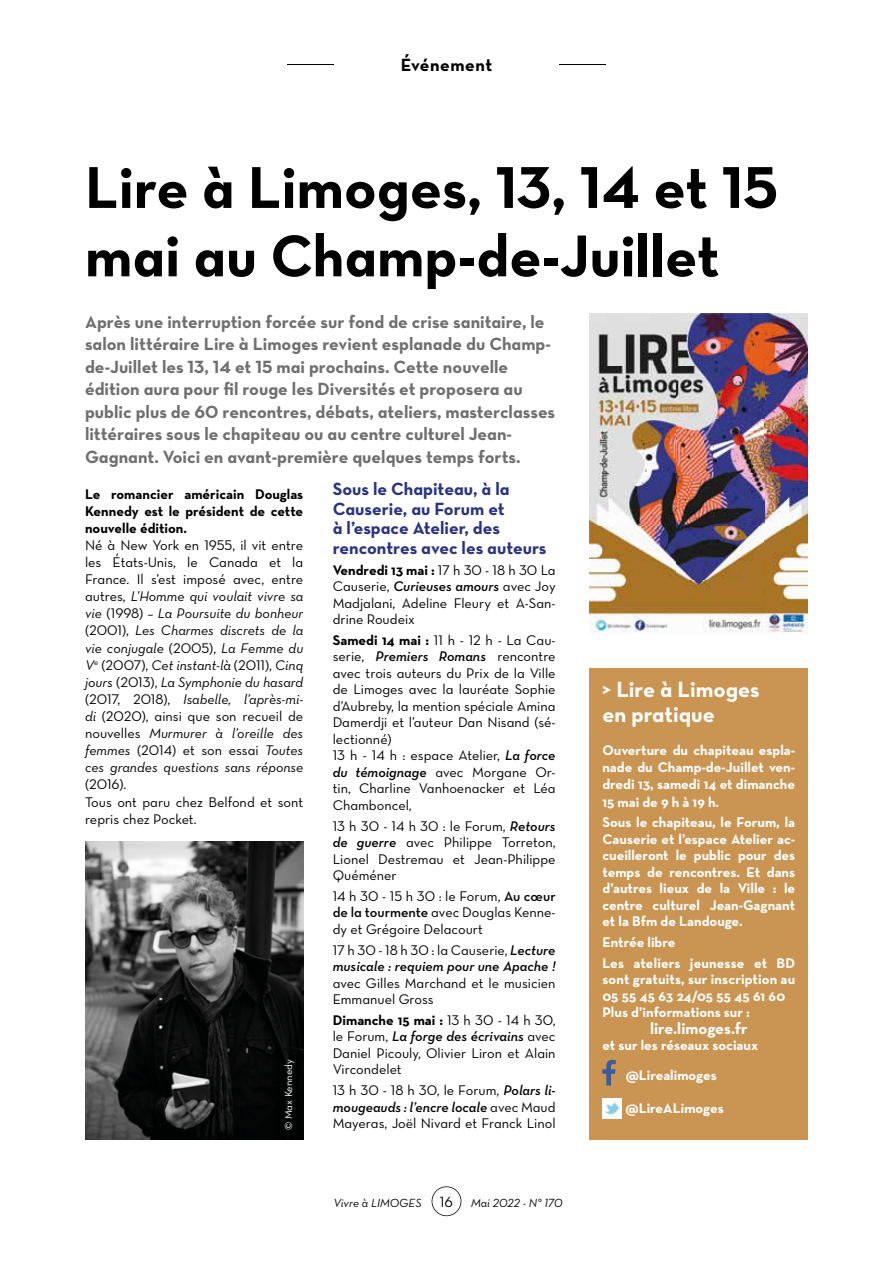
<style>
.page{position:relative;width:893px;height:1263px;background:#fff}
.page>*{position:absolute;margin:0;border:0;box-sizing:border-box;transform-origin:0 0}
.t1{font:60px/68.4px "Neutra Text Bold Alt";color:#000}
.t2{font:22.5px/25.5px "Neutra Text Bold Alt";color:#fff}
.t3{font:18px/22.5px "Neutra Text Bold Alt";color:#706f6f}
.t4{font:18px/19.5px "Neutra Text Bold Alt";color:#293384}
.t5{font:18px "Neutra Text Bold Alt";letter-spacing:.03em;color:#000}
.t6{font:700 16.5px "Neutra Text";color:#fff}
.t7{font:14.25px/16.5px "Neutra Text Book Alt";color:#000;text-align:justify}
.t8{font:700 14.25px/16.5px "Neutra Text";color:#fff}
.t9{font:14.25px/17.1px "Neutra Text Book Italic Alt";color:#000;text-align:justify}
.t10{font:700 14.25px/17.1px "Neutra Text";color:#000;text-align:justify}
.t11{font:14.25px "Neutra Text Demi Italic Alt";color:#000}
.t12{font:12px "Neutra Text Book Italic Alt";color:#000}
.t13{font:10.5px "Neutra Text Book Alt";color:#fff}
.s1{font-family:"Neutra Text Book Alt"}
.s2{font-family:"Neutra Text Book Italic Alt"}
.s3{font-family:"Neutra Text Book Alt";font-weight:400}
.s4{font-family:"Neutra Text Demi Italic Alt"}
.s5{font-family:"Neutra Text";font-weight:700}
.s6{font-family:"Neutra Text Demi Alt"}
.s7{font-family:"Neutra Text Book Alt";font-size:15px}
</style>
<div class="page">
<img style="left:590px;top:313px;width:218px;height:319px">
<div style="left:590px;top:668px;width:218px;height:472px;background:#ca9552"></div>
<svg style="left:602px;top:1060px;width:14px;height:25px"></svg>
<img style="left:602px;top:1099px;width:20px;height:19px">
<img style="left:85px;top:842px;width:218px;height:298px">
<hr style="left:287px;top:64px;width:47px;height:1px;background:#000">
<hr style="left:559px;top:64px;width:47px;height:1px;background:#000">
<svg style="left:432px;top:1186px;width:29px;height:30px"></svg>
<p class="t5" style="left:401px;top:54px;width:93px">Événement</p>
<h1 class="t1" style="left:85px;top:152px;width:695px">Lire à Limoges, 13, 14 et 15 mai au Champ-de-Juillet</h1>
<p class="t3" style="left:85px;top:310px;width:472px">Après une interruption forcée sur fond de crise sanitaire, le salon littéraire Lire à Limoges revient esplanade du Champ&shy;de-Juillet les 13, 14 et 15 mai prochains. Cette nouvelle édition aura pour fil rouge les Diversités et proposera au public plus de 60 rencontres, débats, ateliers, masterclasses littéraires sous le chapiteau ou au centre culturel Jean-Gagnant. Voici en avant-première quelques temps forts.</p>
<p class="t10" style="left:85px;top:485px;width:220px">Le romancier américain Douglas Kennedy est le président de cette nouvelle édition.</p>
<p class="t7" style="left:85px;top:536px;width:220px;line-height:17.1px">Né à New York en 1955, il vit entre les États-Unis, le Canada et la France. Il s’est imposé avec, entre</p>
<p class="t9" style="left:85px;top:588px;width:220px"><span class="s1">autres,</span> L’Homme qui voulait vivre sa vie <span class="s1">(1998) –</span> La Poursuite du bonheur <span class="s1">(2001),</span> Les Charmes discrets de la vie conjugale <span class="s1">(2005),</span> La Femme du V<sup>e</sup> <span class="s1">(2007),</span> Cet instant-là <span class="s1">(2011),</span> Cinq jours <span class="s1">(2013),</span> La Symphonie du hasard <span class="s1">(2017, 2018),</span> Isabelle, l’après-mi-</p>
<p class="t7" style="left:85px;top:708px;width:220px"><span class="s2">di</span> (2020), ainsi que son recueil de</p>
<p class="t9" style="left:85px;top:724px;width:220px"><span class="s1">nouvelles</span> Murmurer à l’oreille des</p>
<p class="t7" style="left:85px;top:742px;width:220px"><span class="s2">femmes</span> (2014) et son essai <span class="s2">Toutes</span></p>
<p class="t9" style="left:85px;top:759px;width:220px">ces grandes questions sans réponse</p>
<p class="t7" style="left:85px;top:776px;width:220px;line-height:17.1px;text-align:left">(2016).<br>Tous ont paru chez Belfond et sont repris chez Pocket.</p>
<p class="t4" style="left:333px;top:479px;width:215px">Sous le Chapiteau, à la<br>Causerie, au Forum et<br>à l’espace Atelier, des rencontres avec les auteurs</p>
<p class="t10" style="left:333px;top:561px;width:224px">Vendredi 13 mai : <span class="s3">17 h 30 - 18 h 30 La</span></p>
<p class="t7" style="left:333px;top:578px;width:224px">Causerie, <span class="s4">Curieuses amours</span> avec Joy Madjalani, Adeline Fleury et A-San&shy;drine Roudeix</p>
<p class="t7" style="left:333px;top:631px;width:224px;text-align:left"><span class="s5">Samedi 14 mai :</span> 11 h - 12 h - La Cau&shy;serie, <span class="s4">Premiers Romans</span> rencontre avec trois auteurs du Prix de la Ville de Limoges avec la lauréate Sophie d’Aubreby, la mention spéciale Amina<br>Damerdji et l’auteur Dan Nisand (sé&shy;lectionné)<br>13 h - 14 h : espace Atelier, <span class="s4">La force du témoignage</span> avec Morgane Or&shy;tin, Charline Vanhoenacker et Léa<br>Chamboncel,</p>
<p class="t7" style="left:333px;top:817px;width:224px">13 h 30 - 14 h 30 : le Forum, <span class="s4">Retours de guerre</span> avec Philippe Torreton, Lionel Destremau et Jean-Philippe Quéméner</p>
<p class="t7" style="left:333px;top:887px;width:224px">14 h 30 - 15 h 30 : le Forum, <span class="s6">Au cœur de la tourmente</span> avec Douglas Kenne&shy;dy et Grégoire Delacourt</p>
<p class="t7" style="left:333px;top:941px;width:224px">17 h 30 - 18 h 30 : la Causerie, <span class="s4">Lecture</span></p>
<p class="t11" style="left:333px;top:957px;width:224px">musicale : requiem pour une Apache !</p>
<p class="t7" style="left:333px;top:974px;width:224px">avec Gilles Marchand et le musicien<br>Emmanuel Gross</p>
<p class="t10" style="left:333px;top:1011px;width:224px">Dimanche 15 mai : <span class="s3">13 h 30 - 14 h 30,</span></p>
<p class="t11" style="left:333px;top:1028px;width:224px"><span class="s1">le Forum,</span> La forge des écrivains <span class="s1">avec</span></p>
<p class="t7" style="left:333px;top:1044px;width:224px">Daniel Picouly, Olivier Liron et Alain<br>Vircondelet</p>
<p class="t7" style="left:333px;top:1082px;width:224px">13 h 30 - 18 h 30, le Forum, <span class="s4">Polars li-</span></p>
<p class="t11" style="left:333px;top:1098px;width:224px">mougeauds : l’encre locale <span class="s1">avec Maud</span></p>
<p class="t7" style="left:333px;top:1115px;width:224px">Mayeras, Joël Nivard et Franck Linol</p>
<h2 class="t2" style="left:602px;top:676px;width:159px">&gt; Lire à Limoges en pratique</h2>
<p class="t8" style="left:602px;top:741px;width:194px;line-height:17.1px;text-align:justify">Ouverture du chapiteau espla&shy;nade du Champ-de-Juillet ven&shy;dredi 13, samedi 14 et dimanche 15 mai de 9 h à 19 h.</p>
<p class="t8" style="left:602px;top:814px;width:194px;text-align:justify">Sous le chapiteau, le Forum, la Causerie et l’espace Atelier ac&shy;cueilleront le public pour des temps de rencontres. Et dans d’autres lieux de la Ville : le centre culturel Jean-Gagnant et la Bfm de Landouge.</p>
<p class="t8" style="left:602px;top:931px;width:194px;line-height:20.7px">Entrée libre<br>Les ateliers jeunesse et BD</p>
<p class="t8" style="left:602px;top:971px;width:194px">sont gratuits, sur inscription au<br>05 55 45 63 24/05 55 45 61 60<br>Plus d’informations sur :</p>
<p class="t6" style="left:650px;top:1018px;width:99px">lire.limoges.fr</p>
<p class="t8" style="left:626px;top:1030px;width:134px;line-height:29.8px;text-indent:-23px">et sur les réseaux sociaux @Lirealimoges</p>
<p class="t8" style="left:625px;top:1100px;width:100px">@LireALimoges</p>
<p class="t13" style="left:282px;top:1130px;width:72px;rotate:-90deg">© Max Kennedy</p>
<p class="t12" style="left:334px;top:1195px;width:230px">Vivre à LIMOGES <span class="s7">16</span> Mai 2022 - N° 170</p>
</div>
